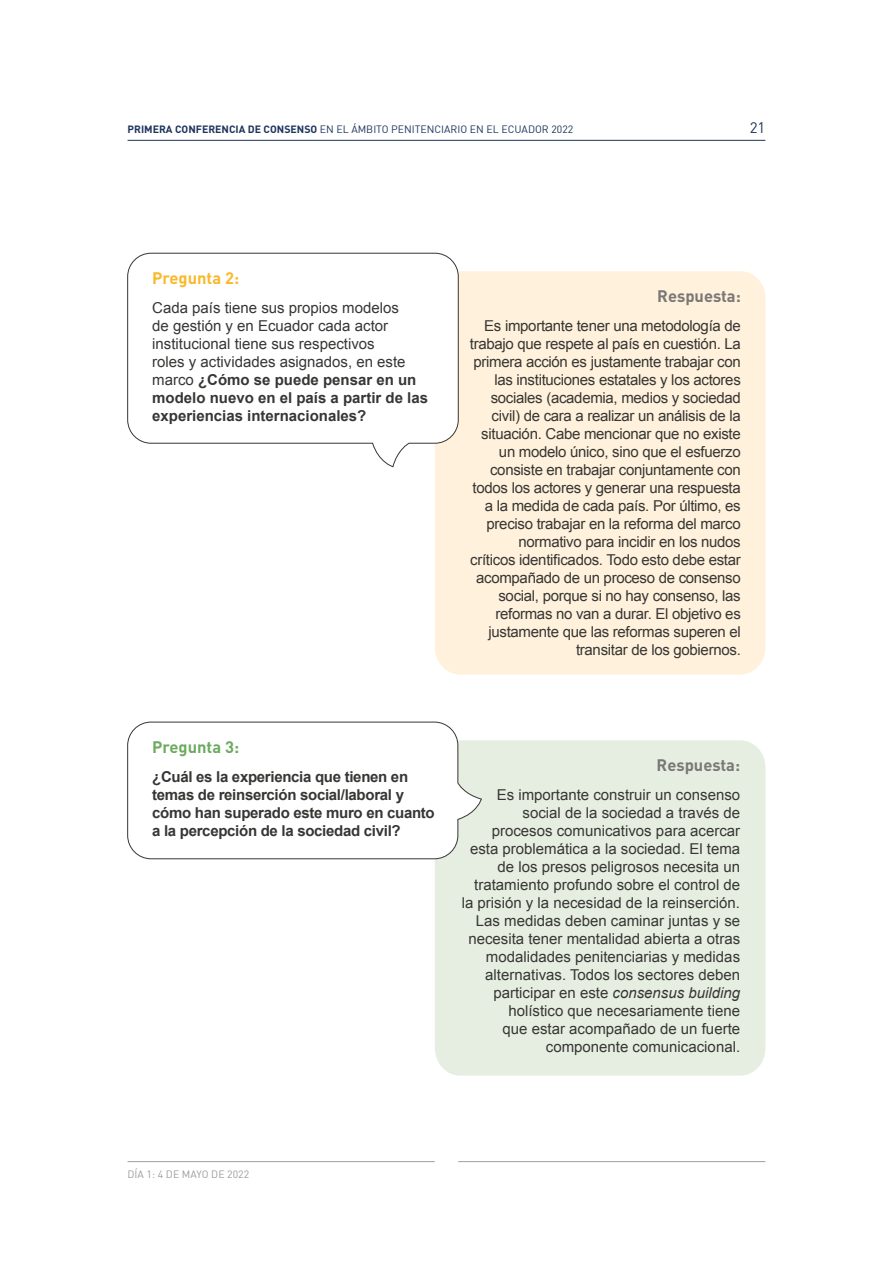
<style>
.page{position:relative;width:893px;height:1263px;background:#fff}
.page>*{position:absolute;margin:0;border:0;box-sizing:border-box;transform-origin:0 0}
.t1{font:700 16.5px "DIN";color:#797877}
.t2{font:700 16.5px "DIN";color:#f9b92a}
.t3{font:700 16.5px "DIN";color:#6cab60}
.t4{font:15px/18px "Arial";color:#373634}
.t5{font:15px/18px "Arial";letter-spacing:-.02em;color:#373634;text-align:right}
.t6{font:700 15px/18px "Arial";letter-spacing:-.02em;color:#373634}
.t7{font:15px "DIN";color:#1d345c}
.t8{font:10.5px "DIN";color:#1d345c}
.t9{font:10.5px "DIN";color:#9d9d9c}
.s1{font-weight:700}
.s2{font-style:italic}
</style>
<div class="page">
<div style="left:435px;top:271px;width:330px;height:404px;background:#fff1db;border-radius:26px"></div>
<div style="left:435px;top:740px;width:330px;height:335px;background:#e6eee1;border-radius:26px"></div>
<svg style="left:127px;top:253px;width:332px;height:215px"></svg>
<svg style="left:127px;top:722px;width:355px;height:137px"></svg>
<hr style="left:128px;top:140px;width:637px;height:1px;background:#1d345c">
<hr style="left:128px;top:1161px;width:307px;height:1px;background:#a19f9f">
<hr style="left:458px;top:1161px;width:307px;height:1px;background:#a19f9f">
<p class="t8" style="left:128px;top:123px;width:447px"><span class="s1">PRIMERA CONFERENCIA DE CONSENSO</span> EN EL ÁMBITO PENITENCIARIO EN EL ECUADOR 2022</p>
<p class="t7" style="left:750px;top:118px;width:17px">21</p>
<p class="t2" style="left:152px;top:267px;width:88px">Pregunta 2:</p>
<p class="t4" style="left:152px;top:299px;width:277px">Cada país tiene sus propios modelos<br>de gestión y en Ecuador cada actor institucional tiene sus respectivos<br>roles y actividades asignados, en este marco <span class="s1">¿Cómo se puede pensar en un modelo nuevo en el país a partir de las experiencias internacionales?</span></p>
<p class="t1" style="left:657px;top:285px;width:85px">Respuesta:</p>
<p class="t5" style="left:470px;top:317px;width:272px">Es importante tener una metodología de trabajo que respete al país en cuestión. La primera acción es justamente trabajar con las instituciones estatales y los actores sociales (academia, medios y sociedad civil) de cara a realizar un análisis de la situación. Cabe mencionar que no existe un modelo único, sino que el esfuerzo consiste en trabajar conjuntamente con todos los actores y generar una respuesta a la medida de cada país. Por último, es preciso trabajar en la reforma del marco normativo para incidir en los nudos críticos identificados. Todo esto debe estar acompañado de un proceso de consenso social, porque si no hay consenso, las reformas no van a durar. El objetivo es justamente que las reformas superen el transitar de los gobiernos.</p>
<p class="t3" style="left:152px;top:736px;width:88px">Pregunta 3:</p>
<p class="t6" style="left:152px;top:768px;width:284px">¿Cuál es la experiencia que tienen en temas de reinserción social/laboral y cómo han superado este muro en cuanto a la percepción de la sociedad civil?</p>
<p class="t1" style="left:657px;top:755px;width:85px">Respuesta:</p>
<p class="t4" style="left:462px;top:786px;width:280px;text-align:right">Es importante construir un consenso social de la sociedad a través de procesos comunicativos para acercar esta problemática a la sociedad. El tema de los presos peligrosos necesita un tratamiento profundo sobre el control de la prisión y la necesidad de la reinserción.<br>Las medidas deben caminar juntas y se necesita tener mentalidad abierta a otras modalidades penitenciarias y medidas alternativas. Todos los sectores deben participar en este <span class="s2">consensus building </span>holístico que necesariamente tiene<br>que estar acompañado de un fuerte componente comunicacional.</p>
<p class="t9" style="left:128px;top:1167px;width:123px">DÍA 1: 4 DE MAYO DE 2022</p>
</div>
